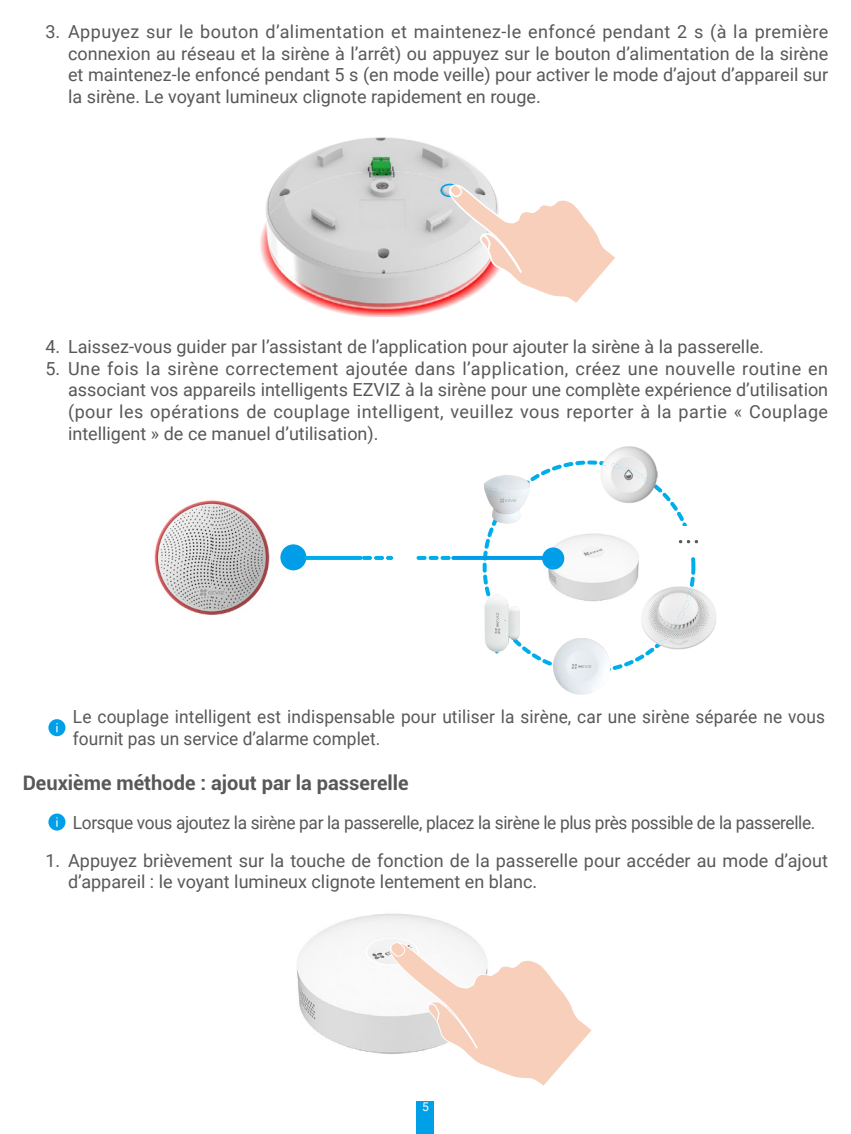
<style>
.page{position:relative;width:851px;height:1134px;background:#fff}
.page>*{position:absolute;margin:0;border:0;box-sizing:border-box;transform-origin:0 0}
.t1{font:700 20px "Roboto";color:#595757}
.t2{font:18px/21.6px "Roboto";color:#595757;text-align:justify}
.t3{font:18px/21.6px "Roboto";color:#595757;scale:.96 1}
.t4{font:18px "Roboto";letter-spacing:-.02em;color:#595757;scale:.96 1}
.t5{font:12px "Roboto";color:#fff}
</style>
<div class="page">
<div style="left:417px;top:1101px;width:17px;height:33px;background:#00a0e9"></div>
<img style="left:285px;top:139px;width:71px;height:32px">
<img style="left:356px;top:137px;width:123px;height:34px">
<img style="left:260px;top:171px;width:230px;height:146px">
<svg style="left:361px;top:184px;width:255px;height:133px"></svg>
<div style="left:280px;top:544px;width:26px;height:26px;background:#009ee8;border-radius:50%"></div>
<svg style="left:304px;top:556px;width:58px;height:4px"></svg>
<svg style="left:386px;top:556px;width:7px;height:4px"></svg>
<svg style="left:374px;top:556px;width:10px;height:4px"></svg>
<svg style="left:362px;top:556px;width:10px;height:4px"></svg>
<svg style="left:482px;top:460px;width:213px;height:213px"></svg>
<img style="left:484px;top:594px;width:35px;height:58px">
<svg style="left:494px;top:612px;width:6px;height:22px"></svg>
<img style="left:483px;top:475px;width:47px;height:50px">
<svg style="left:500px;top:498px;width:16px;height:5px"></svg>
<svg style="left:482px;top:482px;width:17px;height:8px"></svg>
<img style="left:553px;top:638px;width:57px;height:57px;border-radius:28px">
<svg style="left:571px;top:664px;width:20px;height:5px"></svg>
<div style="left:542px;top:547px;width:22px;height:22px;background:#009ee8;border-radius:50%"></div>
<svg style="left:451px;top:556px;width:97px;height:4px"></svg>
<svg style="left:440px;top:556px;width:10px;height:4px"></svg>
<svg style="left:428px;top:556px;width:10px;height:4px"></svg>
<svg style="left:416px;top:556px;width:10px;height:4px"></svg>
<img style="left:154px;top:500px;width:116px;height:115px">
<img style="left:599px;top:446px;width:58px;height:58px">
<img style="left:599px;top:461px;width:58px;height:30px">
<img style="left:637px;top:583px;width:79px;height:68px">
<img style="left:637px;top:583px;width:10px;height:26px">
<img style="left:647px;top:583px;width:47px;height:68px">
<div style="left:667px;top:527px;width:42px;height:30px;background:#fff"></div>
<svg style="left:679px;top:540px;width:19px;height:3px"></svg>
<div style="left:48px;top:719px;width:17px;height:17px;background:#00a0e9;border-radius:50%"></div>
<svg style="left:56px;top:723px;width:2px;height:9px"></svg>
<div style="left:48px;top:813px;width:17px;height:17px;background:#00a0e9;border-radius:50%"></div>
<svg style="left:56px;top:817px;width:2px;height:10px"></svg>
<img style="left:297px;top:913px;width:180px;height:141px">
<svg style="left:390px;top:942px;width:202px;height:144px"></svg>
<p class="t2" style="left:68px;top:20px;width:761px;text-indent:-23px">3. Appuyez sur le bouton d’alimentation et maintenez-le enfoncé pendant 2 s (à la première connexion au réseau et la sirène à l’arrêt) ou appuyez sur le bouton d’alimentation de la sirène et maintenez-le enfoncé pendant 5 s (en mode veille) pour activer le mode d’ajout d’appareil sur la sirène. Le voyant lumineux clignote rapidement en rouge.</p>
<p class="t2" style="left:45px;top:335px;width:720px">4. Laissez-vous guider par l’assistant de l’application pour ajouter la sirène à la passerelle.</p>
<p class="t2" style="left:68px;top:357px;width:761px;text-indent:-23px">5. Une fois la sirène correctement ajoutée dans l’application, créez une nouvelle routine en associant vos appareils intelligents EZVIZ à la sirène pour une complète expérience d’utilisation (pour les opérations de couplage intelligent, veuillez vous reporter à la partie « Couplage intelligent » de ce manuel d’utilisation).</p>
<p class="t3" style="left:73px;top:705px;width:784px">Le couplage intelligent est indispensable pour utiliser la sirène, car une sirène séparée ne vous fournit pas un service d’alarme complet.</p>
<p class="t1" style="left:23px;top:769px;width:387px">Deuxième méthode : ajout par la passerelle</p>
<p class="t4" style="left:73px;top:809px;width:774px">Lorsque vous ajoutez la sirène par la passerelle, placez la sirène le plus près possible de la passerelle.</p>
<p class="t2" style="left:68px;top:849px;width:761px;text-indent:-23px">1. Appuyez brièvement sur la touche de fonction de la passerelle pour accéder au mode d’ajout d’appareil : le voyant lumineux clignote lentement en blanc.</p>
<p class="t5" style="left:422px;top:1099px;width:8px">5</p>
</div>
